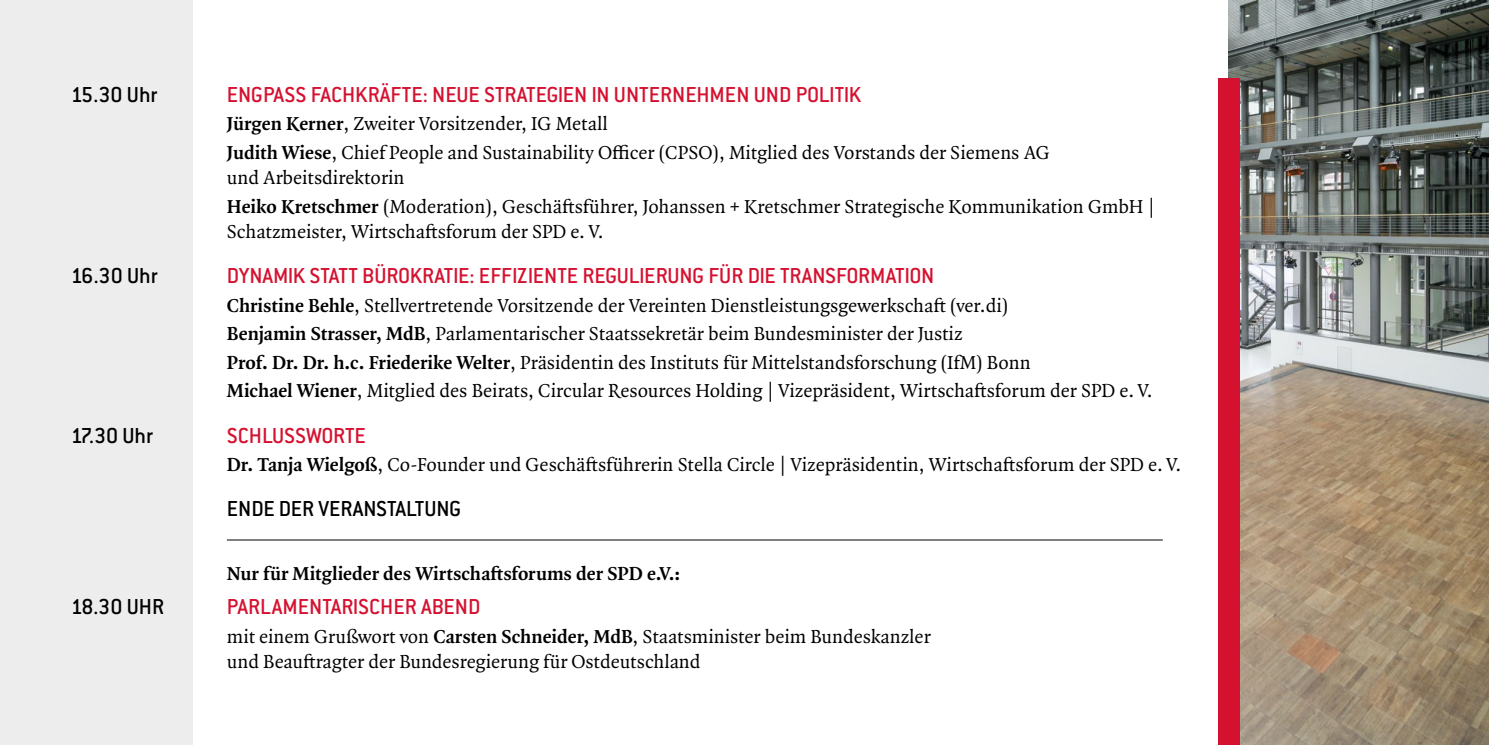
<style>
.page{position:relative;width:1489px;height:745px;background:#fff}
.page>*{position:absolute;margin:0;border:0;box-sizing:border-box;transform-origin:0 0}
.Zeiten{font:500 23.75px "Conduit ITC Std";color:#d51130}
.Zeiten-2{font:500 23.75px "Conduit ITC Std";color:#000}
.p_8pt_26mm_Einzug{font:20px/25px "Quadraat OT";color:#000}
.p_8pt_26mm_Einzug-2{font:700 20px "Quadraat OT";color:#000}
.s1{font-weight:700}
</style>
<div class="page">
<div style="left:0;top:0;width:193px;height:744px;background:#ededed"></div>
<hr style="left:227px;top:539px;width:935px;height:1px;background:#000">
<img style="left:1228px;top:0;width:260px;height:744px">
<div style="left:1217px;top:78px;width:22px;height:666px;background:#d51130"></div>
<p class="Zeiten-2" style="left:71px;top:80px;width:88px">15.30 Uhr</p>
<p class="Zeiten" style="left:227px;top:80px;width:636px">ENGPASS FACHKRÄFTE: NEUE STRATEGIEN IN UNTERNEHMEN UND POLITIK</p>
<p class="p_8pt_26mm_Einzug" style="left:227px;top:111px;width:382px"><span class="s1">Jürgen Kerner</span>, Zweiter Vorsitzender, IG Metall</p>
<p class="p_8pt_26mm_Einzug" style="left:227px;top:140px;width:824px"><span class="s1">Judith Wiese</span>, Chief People and Sustainability Officer (CPSO), Mitglied des Vorstands der Siemens AG und Arbeitsdirektorin</p>
<p class="p_8pt_26mm_Einzug" style="left:227px;top:193px;width:929px"><span class="s1">Heiko Kretschmer</span> (Moderation), Geschäftsführer, Johanssen + Kretschmer Strategische Kommunikation GmbH |<br>Schatzmeister, Wirtschaftsforum der SPD e. V.</p>
<p class="Zeiten-2" style="left:71px;top:261px;width:88px">16.30 Uhr</p>
<p class="Zeiten" style="left:227px;top:261px;width:709px">DYNAMIK STATT BÜROKRATIE: EFFIZIENTE REGULIERUNG FÜR DIE TRANSFORMATION</p>
<p class="p_8pt_26mm_Einzug" style="left:227px;top:292px;width:783px"><span class="s1">Christine Behle</span>, Stellvertretende Vorsitzende der Vereinten Dienstleistungsgewerkschaft (ver.di)</p>
<p class="p_8pt_26mm_Einzug" style="left:227px;top:321px;width:737px"><span class="s1">Benjamin Strasser, MdB</span>, Parlamentarischer Staatssekretär beim Bundesminister der Justiz</p>
<p class="p_8pt_26mm_Einzug" style="left:227px;top:349px;width:805px"><span class="s1">Prof. Dr. Dr. h.c. Friederike Welter</span>, Präsidentin des Instituts für Mittelstandsforschung (IfM) Bonn</p>
<p class="p_8pt_26mm_Einzug" style="left:227px;top:378px;width:927px"><span class="s1">Michael Wiener</span>, Mitglied des Beirats, Circular Resources Holding | Vizepräsident, Wirtschaftsforum der SPD e. V.</p>
<p class="Zeiten-2" style="left:71px;top:420px;width:84px">17.30 Uhr</p>
<p class="Zeiten" style="left:227px;top:420px;width:141px">SCHLUSSWORTE</p>
<p class="p_8pt_26mm_Einzug" style="left:227px;top:451px;width:955px"><span class="s1">Dr. Tanja Wielgoß</span>, Co-Founder und Geschäftsführerin Stella Circle | Vizepräsidentin, Wirtschaftsforum der SPD e. V.</p>
<p class="Zeiten-2" style="left:227px;top:494px;width:236px">ENDE DER VERANSTALTUNG</p>
<p class="p_8pt_26mm_Einzug-2" style="left:227px;top:559px;width:455px">Nur für Mitglieder des Wirtschaftsforums der SPD e.V.:</p>
<p class="Zeiten-2" style="left:71px;top:592px;width:95px">18.30 UHR</p>
<p class="Zeiten" style="left:227px;top:592px;width:255px">PARLAMENTARISCHER ABEND</p>
<p class="p_8pt_26mm_Einzug" style="left:227px;top:623px;width:705px">mit einem Grußwort von <span class="s1">Carsten Schneider, MdB</span>, Staatsminister beim Bundeskanzler und Beauftragter der Bundesregierung für Ostdeutschland</p>
</div>
